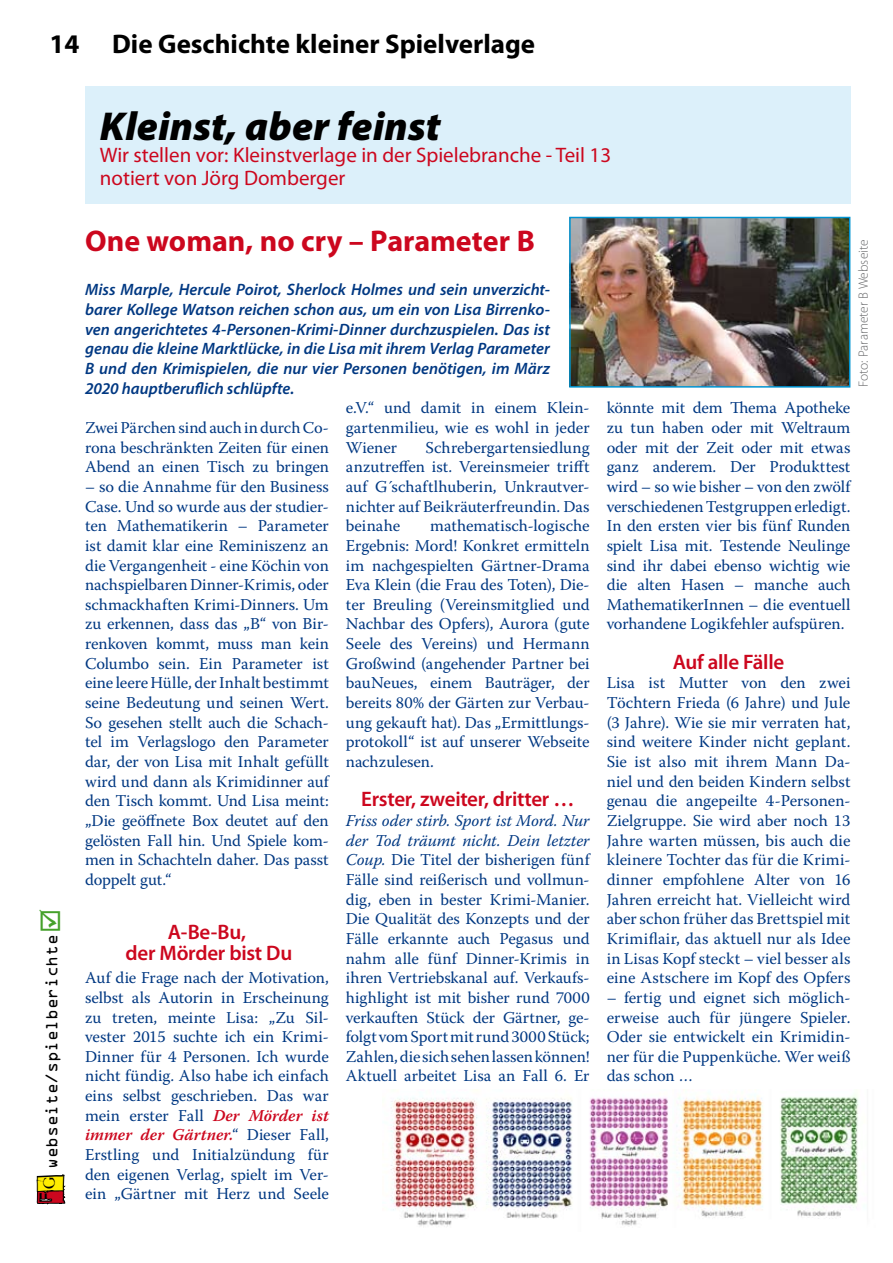
<style>
.page{position:relative;width:893px;height:1263px;background:#fff}
.page>*{position:absolute;margin:0;border:0;box-sizing:border-box;transform-origin:0 0}
.t1{font:italic 900 40.5px "Myriad Pro";letter-spacing:.005em;color:#000}
.t2{font:700 30px "Myriad Pro";color:#cc071e}
.t3{font:700 27px "Myriad Pro";color:#000}
.t4{font:21px/22.5px "Myriad Pro";color:#cc071e}
.t5{font:600 21px/21px "Myriad Pro";letter-spacing:-.015em;color:#cc071e;text-align:center}
.t6{font:16.5px/19.6px "Warnock Pro";letter-spacing:-.005em;color:#003882;text-align:justify}
.t7{font:italic 600 16.5px/19.6px "Myriad Pro";color:#003882;text-align:justify}
.t8{font:15.3px "OCRA Std";letter-spacing:-.025em;color:#000}
.t9{font:300 13.5px "Myriad Pro";color:#6a6b6d}
.s1{font-family:"Phorssa";font-size:24px;color:#cc071e}
.s2{font-family:"Phorssa";font-size:24px;color:#ffec00}
.s3{color:#45a12b}
.s4{font-weight:600;font-style:italic;color:#cc071e}
.s5{font-style:italic}
</style>
<div class="page">
<hr style="left:892px;top:19px;width:1px;height:55px;background:#0094d2">
<div style="left:85px;top:86px;width:765px;height:118px;background:#dcf0fa"></div>
<svg style="left:36px;top:1174px;width:30px;height:31px"></svg>
<img style="left:572px;top:220px;width:275px;height:165px">
<div style="left:569px;top:217px;width:281px;height:171px;border:2px solid #0094d2"></div>
<img style="left:390px;top:1089px;width:469px;height:137px">
<h3 class="t3" style="left:49px;top:26px;width:487px">14 Die Geschichte kleiner Spielverlage</h3>
<p class="t8" style="left:45px;top:1203px;width:295px;rotate:-90deg"><span class="s1">f</span><span class="s2">g</span> webseite/spielberichte <span class="s3">☑</span></p>
<h1 class="t1" style="left:100px;top:99px;width:342px">Kleinst, aber feinst</h1>
<p class="t4" style="left:100px;top:143px;width:513px">Wir stellen vor: Kleinstverlage in der Spielebranche - Teil 13 notiert von Jörg Domberger</p>
<h2 class="t2" style="left:85px;top:221px;width:451px">One woman, no cry – Parameter B</h2>
<p class="t7" style="left:85px;top:280px;width:466px">Miss Marple, Hercule Poirot, Sherlock Holmes und sein unverzicht&shy;barer Kollege Watson reichen schon aus, um ein von Lisa Birrenko&shy;ven angerichtetes 4-Personen-Krimi-Dinner durchzuspielen. Das ist genau die kleine Marktlücke, in die Lisa mit ihrem Verlag Parameter B und den Krimispielen, die nur vier Personen benötigen, im März 2020 hauptberuflich schlüpfte.</p>
<p class="t9" style="left:855px;top:387px;width:149px;rotate:-90deg">Foto: Parameter B Webseite</p>
<p class="t6" style="left:85px;top:417px;width:245px">Zwei Pärchen sind auch in durch Co&shy;rona beschränkten Zeiten für einen Abend an einen Tisch zu bringen</p>
<p class="t6" style="left:85px;top:476px;width:245px">– so die Annahme für den Business Case. Und so wurde aus der studier&shy;ten Mathematikerin – Parameter ist damit klar eine Reminiszenz an die Vergangenheit - eine Köchin von nachspielbaren Dinner-Krimis, oder schmackhaften Krimi-Dinners. Um zu erkennen, dass das „B“ von Bir&shy;renkoven kommt, muss man kein Columbo sein. Ein Parameter ist eine leere Hülle, der Inhalt bestimmt seine Bedeutung und seinen Wert.<br>So gesehen stellt auch die Schach&shy;tel im Verlagslogo den Parameter dar, der von Lisa mit Inhalt gefüllt wird und dann als Krimidinner auf den Tisch kommt. Und Lisa meint: „Die geöffnete Box deutet auf den gelösten Fall hin. Und Spiele kom&shy;men in Schachteln daher. Das passt doppelt gut.“</p>
<p class="t5" style="left:126px;top:920px;width:168px">A-Be-Bu,<br>der Mörder bist Du</p>
<p class="t6" style="left:85px;top:968px;width:245px">Auf die Frage nach der Motivation, selbst als Autorin in Erscheinung zu treten, meinte Lisa: „Zu Sil&shy;vester 2015 suchte ich ein Krimi-Dinner für 4 Personen. Ich wurde nicht fündig. Also habe ich einfach eins selbst geschrieben. Das war mein erster Fall <span class="s4">Der Mörder ist immer der Gärtner.</span>“ Dieser Fall, Erstling und Initialzündung für den eigenen Verlag, spielt im Ver&shy;ein „Gärtner mit Herz und Seele</p>
<p class="t6" style="left:346px;top:398px;width:245px">e.V.“ und damit in einem Klein&shy;gartenmilieu, wie es wohl in jeder Wiener</p>
<p class="t6" style="left:346px;top:437px;width:245px;text-indent:80px">Schrebergartensiedlung anzutreffen ist. Vereinsmeier trifft auf G´schaftlhuberin, Unkrautver&shy;nichter auf Beikräuterfreundin. Das beinahe</p>
<p class="t6" style="left:346px;top:516px;width:245px;text-indent:84px">mathematisch-logische Ergebnis: Mord! Konkret ermitteln im nachgespielten Gärtner-Drama Eva Klein (die Frau des Toten), Die&shy;ter Breuling (Vereinsmitglied und Nachbar des Opfers), Aurora (gute Seele des Vereins) und Hermann Großwind (angehender Partner bei bauNeues, einem Bauträger, der bereits 80% der Gärten zur Verbau&shy;ung gekauft hat). Das „Ermittlungs&shy;protokoll“ ist auf unserer Webseite nachzulesen.</p>
<p class="t5" style="left:361px;top:788px;width:215px">Erster, zweiter, dritter …</p>
<p class="t6" style="left:346px;top:810px;width:245px"><span class="s5">Friss oder stirb. Sport ist Mord. Nur der Tod träumt nicht. Dein letzter Coup.</span> Die Titel der bisherigen fünf Fälle sind reißerisch und vollmun&shy;dig, eben in bester Krimi-Manier.<br>Die Qualität des Konzepts und der Fälle erkannte auch Pegasus und nahm alle fünf Dinner-Krimis in ihren Vertriebskanal auf. Verkaufs&shy;highlight ist mit bisher rund 7000 verkauften Stück der Gärtner, ge&shy;folgt vom Sport mit rund 3000 Stück; Zahlen, die sich sehen lassen können!<br>Aktuell arbeitet Lisa an Fall 6. Er</p>
<p class="t6" style="left:607px;top:398px;width:245px">könnte mit dem Thema Apotheke zu tun haben oder mit Weltraum oder mit der Zeit oder mit etwas ganz anderem. Der Produkttest wird – so wie bisher – von den zwölf verschiedenen Testgruppen erledigt.<br>In den ersten vier bis fünf Runden spielt Lisa mit. Testende Neulinge sind ihr dabei ebenso wichtig wie die alten Hasen – manche auch Mathematiker-Innen – die eventuell vorhandene Logikfehler aufspüren.</p>
<p class="t5" style="left:673px;top:650px;width:113px">Auf alle Fälle</p>
<p class="t6" style="left:607px;top:673px;width:245px">Lisa ist Mutter von den zwei Töchtern Frieda (6 Jahre) und Jule (3 Jahre). Wie sie mir verraten hat, sind weitere Kinder nicht geplant.<br>Sie ist also mit ihrem Mann Da&shy;niel und den beiden Kindern selbst genau die angepeilte 4-Personen-Zielgruppe. Sie wird aber noch 13<br>Jahre warten müssen, bis auch die kleinere Tochter das für die Krimi&shy;dinner empfohlene Alter von 16<br>Jahren erreicht hat. Vielleicht wird aber schon früher das Brettspiel mit Krimiflair, das aktuell nur als Idee in Lisas Kopf steckt – viel besser als eine Astschere im Kopf des Opfers</p>
<p class="t6" style="left:607px;top:987px;width:245px">– fertig und eignet sich möglich&shy;erweise auch für jüngere Spieler.<br>Oder sie entwickelt ein Krimidin&shy;ner für die Puppenküche. Wer weiß das schon …</p>
</div>
